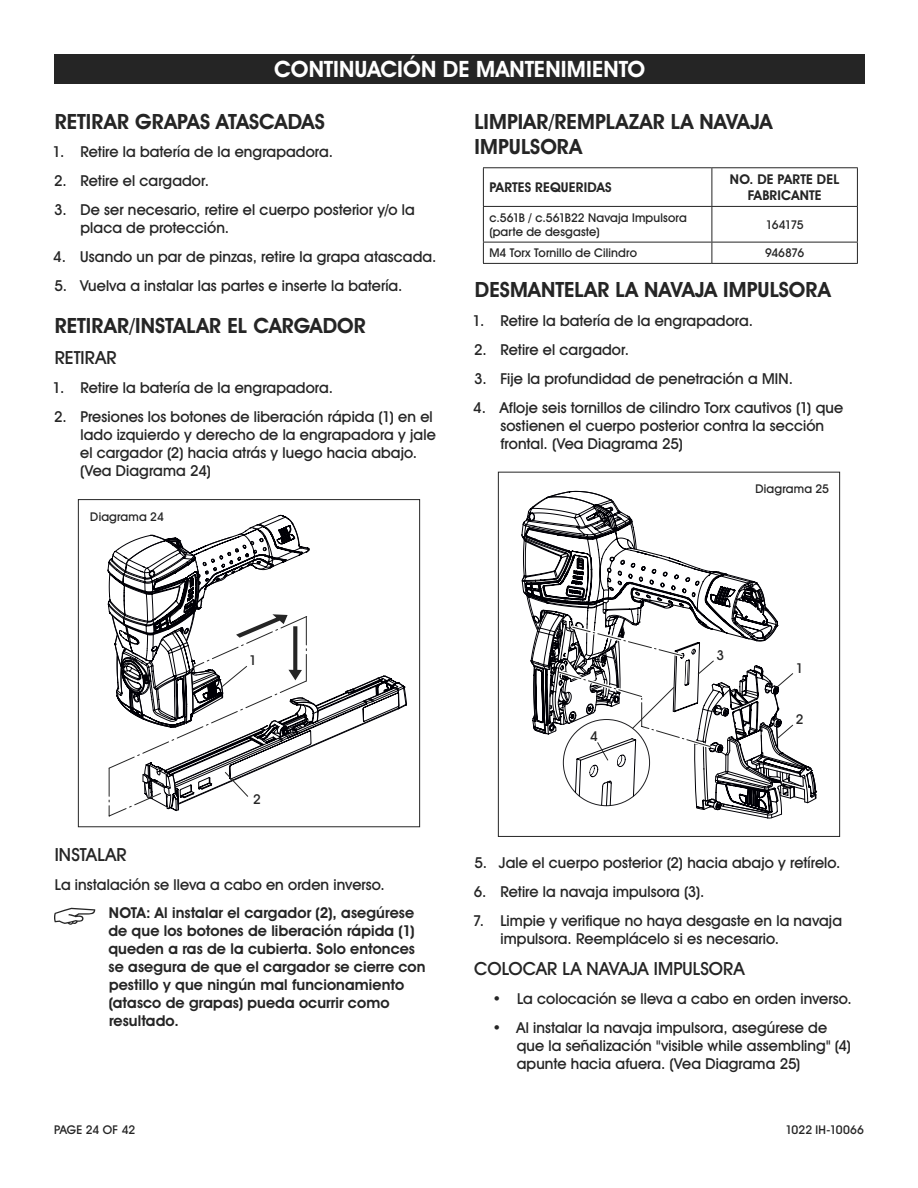
<style>
.page{position:relative;width:918px;height:1188px;background:#fff}
.page>*{position:absolute;margin:0;border:0;box-sizing:border-box;transform-origin:0 0}
.t1{font:700 22.5px "Uline Two Knine";letter-spacing:.005em;color:#fff}
.t2{font:700 21px/25.2px "Uline Two Knine";letter-spacing:.005em;color:#252525}
.t3{font:18px "Uline Two Knine";letter-spacing:.005em;color:#252525}
.t4{font:15px/18px "Uline Two Knine";letter-spacing:.005em;color:#252525}
.t5{font:700 15px/18px "Uline Two Knine";letter-spacing:.005em;color:#252525}
.t6{font:700 13.5px/16.2px "Uline Two Knine";letter-spacing:.015em;color:#252525;text-align:center}
.t7{font:13.5px "Uline Two Knine";color:#252525}
.t8{font:12px/14.4px "Uline Two Knine";letter-spacing:.01em;color:#252525}
.t9{font:12px "Uline Two Knine";letter-spacing:-.01em;color:#252525}
</style>
<div class="page">
<div style="left:78px;top:499px;width:342px;height:328px;border:1px solid #252525"></div>
<svg style="left:107px;top:515px;width:300px;height:302px"></svg>
<div style="left:498px;top:472px;width:342px;height:365px;border:1px solid #252525"></div>
<svg style="left:521px;top:491px;width:296px;height:328px"></svg>
<svg style="left:54px;top:908px;width:41px;height:17px"></svg>
<div style="left:55px;top:54px;width:810px;height:30px;background:#252525"></div>
<hr style="left:483px;top:167px;width:229px;height:1px;background:#252525">
<hr style="left:483px;top:168px;width:1px;height:38px;background:#252525">
<hr style="left:712px;top:167px;width:146px;height:1px;background:#252525">
<hr style="left:712px;top:168px;width:1px;height:38px;background:#252525">
<hr style="left:857px;top:168px;width:1px;height:38px;background:#252525">
<hr style="left:483px;top:207px;width:1px;height:35px;background:#252525">
<hr style="left:712px;top:207px;width:1px;height:35px;background:#252525">
<hr style="left:857px;top:207px;width:1px;height:35px;background:#252525">
<hr style="left:483px;top:242px;width:229px;height:1px;background:#252525">
<svg style="left:483px;top:242px;width:1px;height:21px"></svg>
<hr style="left:712px;top:242px;width:146px;height:1px;background:#252525">
<svg style="left:712px;top:242px;width:1px;height:21px"></svg>
<svg style="left:857px;top:242px;width:1px;height:21px"></svg>
<hr style="left:483px;top:263px;width:229px;height:1px;background:#252525">
<hr style="left:712px;top:263px;width:146px;height:1px;background:#252525">
<hr style="left:483px;top:206px;width:229px;height:1px;background:#252525">
<hr style="left:712px;top:206px;width:146px;height:1px;background:#252525">
<h1 class="t1" style="left:274px;top:56px;width:373px">CONTINUACIÓN DE MANTENIMIENTO</h1>
<h2 class="t2" style="left:55px;top:108px;width:271px">RETIRAR GRAPAS ATASCADAS</h2>
<p class="t4" style="left:53px;top:143px;width:282px">1. Retire la batería de la engrapadora.</p>
<p class="t4" style="left:54px;top:172px;width:156px">2. Retire el cargador.</p>
<p class="t4" style="left:81px;top:200px;width:336px;text-indent:-26px">3. De ser necesario, retire el cuerpo posterior y/o la placa de protección.</p>
<p class="t4" style="left:53px;top:247px;width:385px">4. Usando un par de pinzas, retire la grapa atascada.</p>
<p class="t4" style="left:54px;top:276px;width:350px">5. Vuelva a instalar las partes e inserte la batería.</p>
<h2 class="t2" style="left:55px;top:313px;width:312px">RETIRAR/INSTALAR EL CARGADOR</h2>
<p class="t3" style="left:55px;top:347px;width:63px">RETIRAR</p>
<p class="t4" style="left:53px;top:379px;width:282px">1. Retire la batería de la engrapadora.</p>
<p class="t4" style="left:80px;top:407px;width:357px;text-indent:-26px">2. Presiones los botones de liberación rápida (1) en el lado izquierdo y derecho de la engrapadora y jale el cargador (2) hacia atrás y luego hacia abajo. (Vea Diagrama 24)</p>
<p class="t8" style="left:90px;top:509px;width:75px">Diagrama 24</p>
<h2 class="t2" style="left:475px;top:108px;width:299px">LIMPIAR/REMPLAZAR LA NAVAJA<br>IMPULSORA</h2>
<p class="t6" style="left:489px;top:179px;width:124px">PARTES REQUERIDAS</p>
<p class="t6" style="left:730px;top:171px;width:111px">NO. DE PARTE DEL<br>FABRICANTE</p>
<p class="t8" style="left:489px;top:210px;width:199px">c.561B / c.561B22 Navaja Impulsora (parte de desgaste)</p>
<p class="t8" style="left:766px;top:217px;width:39px">164175</p>
<p class="t8" style="left:489px;top:246px;width:149px">M4 Torx Tornillo de Cilindro</p>
<p class="t8" style="left:765px;top:246px;width:41px">946876</p>
<h2 class="t2" style="left:475px;top:277px;width:358px">DESMANTELAR LA NAVAJA IMPULSORA</h2>
<p class="t4" style="left:473px;top:312px;width:282px">1. Retire la batería de la engrapadora.</p>
<p class="t4" style="left:474px;top:340px;width:156px">2. Retire el cargador.</p>
<p class="t4" style="left:474px;top:369px;width:320px">3. Fije la profundidad de penetración a MIN.</p>
<p class="t4" style="left:500px;top:398px;width:344px;text-indent:-27px">4. Afloje seis tornillos de cilindro Torx cautivos (1) que sostienen el cuerpo posterior contra la sección frontal. (Vea Diagrama 25)</p>
<p class="t8" style="left:756px;top:481px;width:75px">Diagrama 25</p>
<p class="t7" style="left:249px;top:652px;width:9px">1</p>
<p class="t7" style="left:253px;top:791px;width:9px">2</p>
<p class="t3" style="left:55px;top:843px;width:73px">INSTALAR</p>
<p class="t4" style="left:55px;top:875px;width:331px">La instalación se lleva a cabo en orden inverso.</p>
<p class="t5" style="left:108px;top:904px;width:319px">NOTA: Al instalar el cargador (2), asegúrese de que los botones de liberación rápida (1) queden a ras de la cubierta. Solo entonces se asegura de que el cargador se cierre con pestillo y que ningún mal funcionamiento (atasco de grapas) pueda ocurrir como resultado.</p>
<p class="t7" style="left:590px;top:728px;width:9px">4</p>
<p class="t7" style="left:716px;top:647px;width:9px">3</p>
<p class="t7" style="left:796px;top:659px;width:9px">1</p>
<p class="t7" style="left:796px;top:711px;width:9px">2</p>
<p class="t4" style="left:474px;top:854px;width:368px">5. Jale el cuerpo posterior (2) hacia abajo y retírelo.</p>
<p class="t4" style="left:474px;top:883px;width:232px">6. Retire la navaja impulsora (3).</p>
<p class="t4" style="left:501px;top:911px;width:343px;text-indent:-28px">7. Limpie y verifique no haya desgaste en la navaja impulsora. Reemplácelo si es necesario.</p>
<p class="t3" style="left:474px;top:957px;width:272px">COLOCAR LA NAVAJA IMPULSORA</p>
<p class="t4" style="left:493px;top:989px;width:361px">• La colocación se lleva a cabo en orden inverso.</p>
<p class="t4" style="left:517px;top:1018px;width:336px;text-indent:-24px">• Al instalar la navaja impulsora, asegúrese de que la señalización "visible while assembling" (4) apunte hacia afuera. (Vea Diagrama 25)</p>
<p class="t9" style="left:54px;top:1122px;width:83px">PAGE 24 OF 42</p>
<p class="t8" style="left:785px;top:1122px;width:80px">1022 IH-10066</p>
</div>
